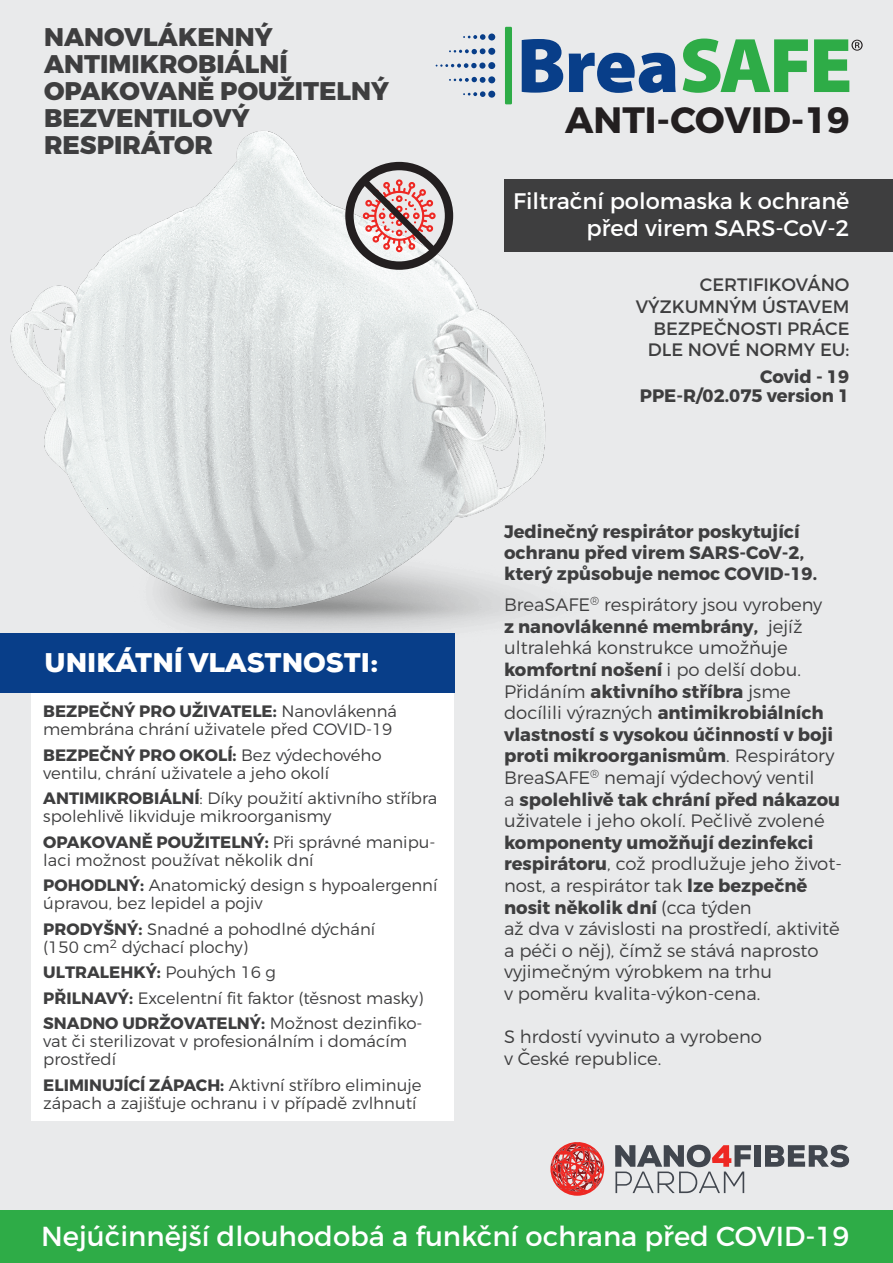
<style>
.page{position:relative;width:893px;height:1263px;background:#e9eaeb}
.page>*{position:absolute;margin:0;border:0;box-sizing:border-box;transform-origin:0 0}
.t1{font:700 36.6px "Montserrat";color:#231f20}
.t2{font:27.45px "Montserrat";color:#fff}
.t3{font:900 27px "Nexa";color:#fff}
.t4{font:800 25.5px/27px "Montserrat";color:#3e3e3f}
.t5{font:22.5px/27px "Montserrat";color:#fff;text-align:right}
.t6{font:300 18px/21.6px "Montserrat";color:#3e3e3f}
.t7{font:700 18px/21px "Montserrat";color:#3e3e3f;text-align:right}
.t8{font:18px/21.6px "Montserrat";color:#3e3e3f;text-align:right}
.t9{font:300 16.5px/18px "Montserrat";color:#3e3e3f}
.s1{font-weight:700}
</style>
<div class="page">
<img style="left:10px;top:131px;width:536px;height:532px">
<div style="left:32px;top:692px;width:422px;height:429px;background:#fff"></div>
<div style="left:504px;top:179px;width:389px;height:73px;background:#3e3e3f"></div>
<div style="left:0;top:633px;width:454px;height:60px;background:#083e89"></div>
<div style="left:505px;top:27px;width:7px;height:77px;background:#2eac47"></div>
<div style="left:488px;top:34px;width:7px;height:7px;background:#083e89;border-radius:50%"></div>
<svg style="left:463px;top:34px;width:22px;height:6px"></svg>
<div style="left:488px;top:62px;width:7px;height:7px;background:#083e89;border-radius:50%"></div>
<svg style="left:436px;top:63px;width:49px;height:6px"></svg>
<div style="left:488px;top:48px;width:7px;height:7px;background:#083e89;border-radius:50%"></div>
<svg style="left:449px;top:48px;width:36px;height:6px"></svg>
<div style="left:488px;top:91px;width:7px;height:7px;background:#083e89;border-radius:50%"></div>
<svg style="left:463px;top:91px;width:22px;height:6px"></svg>
<div style="left:488px;top:76px;width:7px;height:7px;background:#083e89;border-radius:50%"></div>
<svg style="left:449px;top:77px;width:36px;height:6px"></svg>
<svg style="left:522px;top:39px;width:41px;height:54px"></svg>
<svg style="left:569px;top:53px;width:107px;height:40px"></svg>
<svg style="left:683px;top:39px;width:125px;height:54px"></svg>
<svg style="left:814px;top:39px;width:49px;height:53px"></svg>
<svg style="left:345px;top:162px;width:108px;height:108px"></svg>
<div style="left:0;top:1210px;width:893px;height:53px;background:#2eac47"></div>
<div style="left:754px;top:1145px;width:6px;height:22px;background:#41464e"></div>
<svg style="left:765px;top:1145px;width:84px;height:22px"></svg>
<svg style="left:615px;top:1145px;width:136px;height:48px"></svg>
<svg style="left:550px;top:1142px;width:54px;height:54px"></svg>
<h3 class="t4" style="left:44px;top:24px;width:346px">NANOVLÁKENNÝ<br>ANTIMIKROBIÁLNÍ<br>OPAKOVANĚ POUŽITELNÝ<br>BEZVENTILOVÝ<br>RESPIRÁTOR</h3>
<h3 class="t3" style="left:45px;top:645px;width:335px">UNIKÁTNÍ VLASTNOSTI:</h3>
<p class="t9" style="left:43px;top:702px;width:355px"><span class="s1">BEZPEČNÝ PRO UŽIVATELE:</span> Nanovlákenná membrána chrání uživatele před COVID-19</p>
<p class="t9" style="left:43px;top:745px;width:340px"><span class="s1">BEZPEČNÝ PRO OKOLÍ:</span> Bez výdechového ventilu, chrání uživatele a jeho okolí</p>
<p class="t9" style="left:43px;top:789px;width:396px"><span class="s1">ANTIMIKROBIÁLNÍ</span>: Díky použití aktivního stříbra spolehlivě likviduje mikroorganismy</p>
<p class="t9" style="left:43px;top:832px;width:394px"><span class="s1">OPAKOVANĚ POUŽITELNÝ:</span> Při správné manipu&shy;laci možnost používat několik dní</p>
<p class="t9" style="left:43px;top:876px;width:396px"><span class="s1">POHODLNÝ:</span> Anatomický design s hypoalergenní úpravou, bez lepidel a pojiv</p>
<p class="t9" style="left:43px;top:919px;width:333px"><span class="s1">PRODYŠNÝ:</span> Snadné a pohodlné dýchání (150 cm<sup>2</sup> dýchací plochy)</p>
<p class="t9" style="left:43px;top:959px;width:382px;line-height:25.5px"><span class="s1">ULTRALEHKÝ:</span> Pouhých 16 g<br><span class="s1">PŘILNAVÝ:</span> Excelentní fit faktor (těsnost masky)<br><span class="s1">SNADNO UDRŽOVATELNÝ:</span> Možnost dezinfiko-</p>
<p class="t9" style="left:43px;top:1032px;width:365px">vat či sterilizovat v profesionálním i domácím prostředí</p>
<p class="t9" style="left:43px;top:1075px;width:380px"><span class="s1">ELIMINUJÍCÍ ZÁPACH:</span> Aktivní stříbro eliminuje zápach a zajišťuje ochranu i v případě zvlhnutí</p>
<h1 class="t1" style="left:565px;top:98px;width:286px">ANTI-COVID-19</h1>
<h3 class="t5" style="left:513px;top:188px;width:338px">Filtrační polomaska k ochraně před virem SARS-CoV-2</h3>
<p class="t8" style="left:636px;top:274px;width:215px">CERTIFIKOVÁNO<br>VÝZKUMNÝM ÚSTAVEM<br>BEZPEČNOSTI PRÁCE<br>DLE NOVÉ NORMY EU:</p>
<p class="t7" style="left:640px;top:367px;width:211px;line-height:19.5px">Covid - 19<br>PPE-R/02.075 version 1</p>
<p class="t7" style="left:504px;top:521px;width:315px;text-align:left">Jedinečný respirátor poskytující ochranu před virem SARS-CoV-2, který způsobuje nemoc COVID-19.</p>
<p class="t6" style="left:504px;top:594px;width:338px">BreaSAFE<sup>®</sup> respirátory jsou vyrobeny<br><span class="s1">z nanovlákenné membrány,</span> jejíž ultralehká konstrukce umožňuje <span class="s1">komfortní nošení</span> i po delší dobu.<br>Přidáním <span class="s1">aktivního stříbra</span> jsme docílili výrazných <span class="s1">antimikrobiálních vlastností s vysokou účinností v boji proti mikroorganismům</span>. Respirátory BreaSAFE<sup>®</sup> nemají výdechový ventil<br>a <span class="s1">spolehlivě tak chrání před nákazou </span>uživatele i jeho okolí. Pečlivě zvolené</p>
<p class="t6" style="left:504px;top:831px;width:339px"><span class="s1">komponenty umožňují dezinfekci respirátoru</span>, což prodlužuje jeho život&shy;nost, a respirátor tak <span class="s1">lze bezpečně nosit několik dní</span> (cca týden<br>až dva v závislosti na prostředí, aktivitě a péči o něj), čímž se stává naprosto vyjimečným výrobkem na trhu<br>v poměru kvalita-výkon-cena.</p>
<p class="t6" style="left:504px;top:1026px;width:259px">S hrdostí vyvinuto a vyrobeno v České republice.</p>
<h2 class="t2" style="left:41px;top:1219px;width:810px">Nejúčinnější dlouhodobá a funkční ochrana před COVID-19</h2>
</div>
